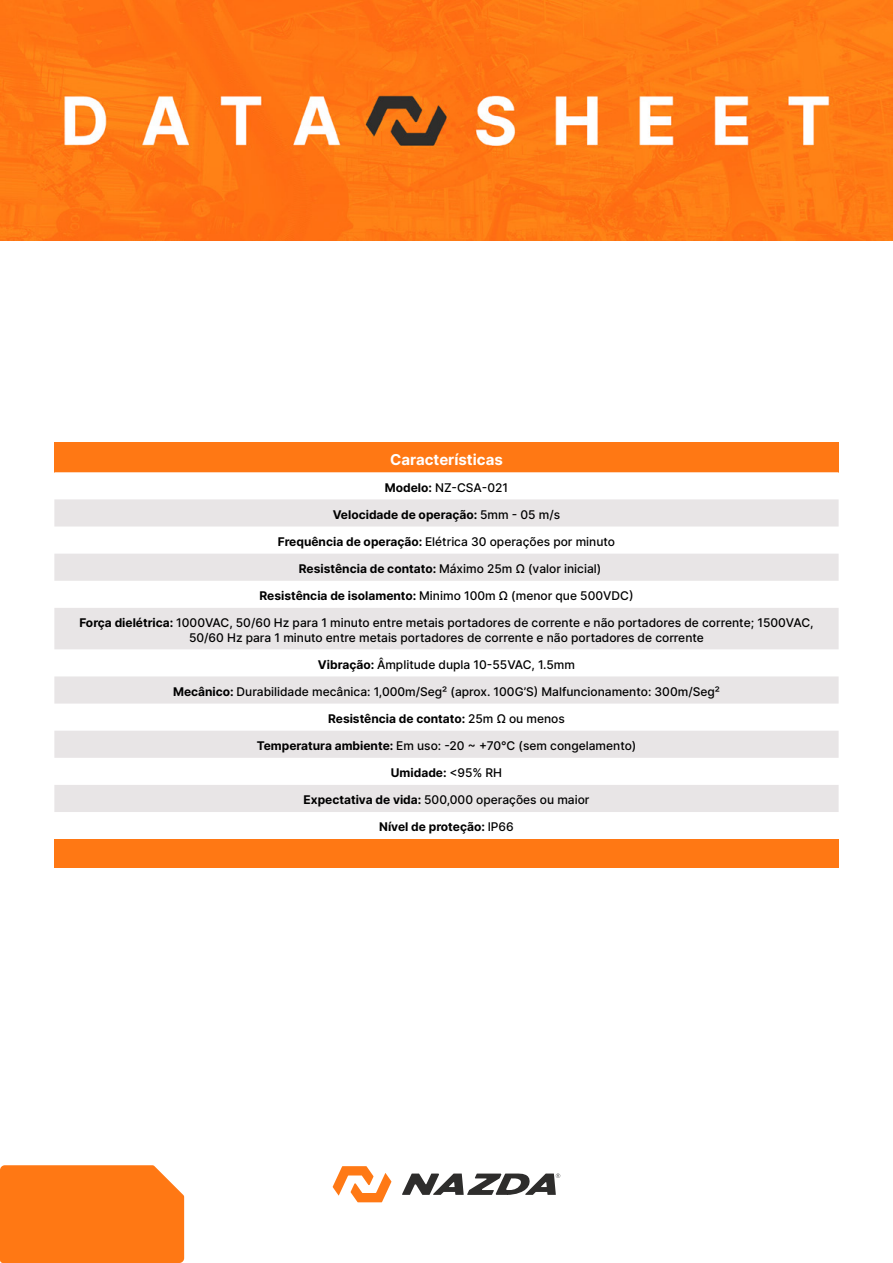
<style>
.page{position:relative;width:893px;height:1263px;background:#fff}
.page>*{position:absolute;margin:0;border:0;box-sizing:border-box;transform-origin:0 0}
.t1{font:700 15px "Inter";color:#fff}
.t2{font:500 12px/14.4px "Inter";color:#000;text-align:center}
.t3{font:700 12px "Inter";color:#000}
.s1{font-weight:700}
.s2{font-weight:500}
</style>
<div class="page">
<img style="left:0;top:0;width:893px;height:241px">
<svg style="left:333px;top:1166px;width:58px;height:36px"></svg>
<svg style="left:402px;top:1173px;width:158px;height:22px"></svg>
<div style="left:0;top:1165px;width:184px;height:98px;background:#ff7814"></div>
<div style="left:54px;top:442px;width:785px;height:30px;background:#ff7814"></div>
<svg style="left:54px;top:499px;width:785px;height:313px;fill:#e8e5e6"></svg>
<div style="left:54px;top:839px;width:785px;height:29px;background:#ff7814"></div>
<p class="t1" style="left:390px;top:448px;width:114px">Características</p>
<p class="t2" style="left:385px;top:480px;width:125px"><span class="s1">Modelo:</span> NZ-CSA-021</p>
<p class="t3" style="left:333px;top:506px;width:229px">Velocidade de operação: <span class="s2">5mm - 05 m/s</span></p>
<p class="t2" style="left:278px;top:534px;width:339px"><span class="s1">Frequência de operação:</span> Elétrica 30 operações por minuto</p>
<p class="t2" style="left:299px;top:561px;width:304px"><span class="s1">Resistência de contato:</span> Máximo 25m Ω (valor inicial)</p>
<p class="t2" style="left:259px;top:588px;width:375px"><span class="s1">Resistência de isolamento:</span> Minimo 100m Ω (menor que 500VDC)</p>
<p class="t2" style="left:79px;top:615px;width:736px"><span class="s1">Força dielétrica:</span> 1000VAC, 50/60 Hz para 1 minuto entre metais portadores de corrente e não portadores de corrente; 1500VAC,<br>50/60 Hz para 1 minuto entre metais portadores de corrente e não portadores de corrente</p>
<p class="t2" style="left:318px;top:657px;width:259px"><span class="s1">Vibração:</span> Âmplitude dupla 10-55VAC, 1.5mm</p>
<p class="t2" style="left:173px;top:684px;width:548px"><span class="s1">Mecânico:</span> Durabilidade mecânica: 1,000m/Seg² (aprox. 100G’S) Malfuncionamento: 300m/Seg²</p>
<p class="t3" style="left:328px;top:710px;width:238px">Resistência de contato: <span class="s2">25m Ω ou menos</span></p>
<p class="t2" style="left:257px;top:738px;width:381px"><span class="s1">Temperatura ambiente:</span> Em uso: -20 ~ +70°C (sem congelamento)</p>
<p class="t3" style="left:391px;top:764px;width:113px">Umidade: <span class="s2">&lt;95% RH</span></p>
<p class="t2" style="left:303px;top:792px;width:288px"><span class="s1">Expectativa de vida:</span> 500,000 operações ou maior</p>
<p class="t3" style="left:379px;top:818px;width:136px">Nível de proteção: <span class="s2">IP66</span></p>
</div>
